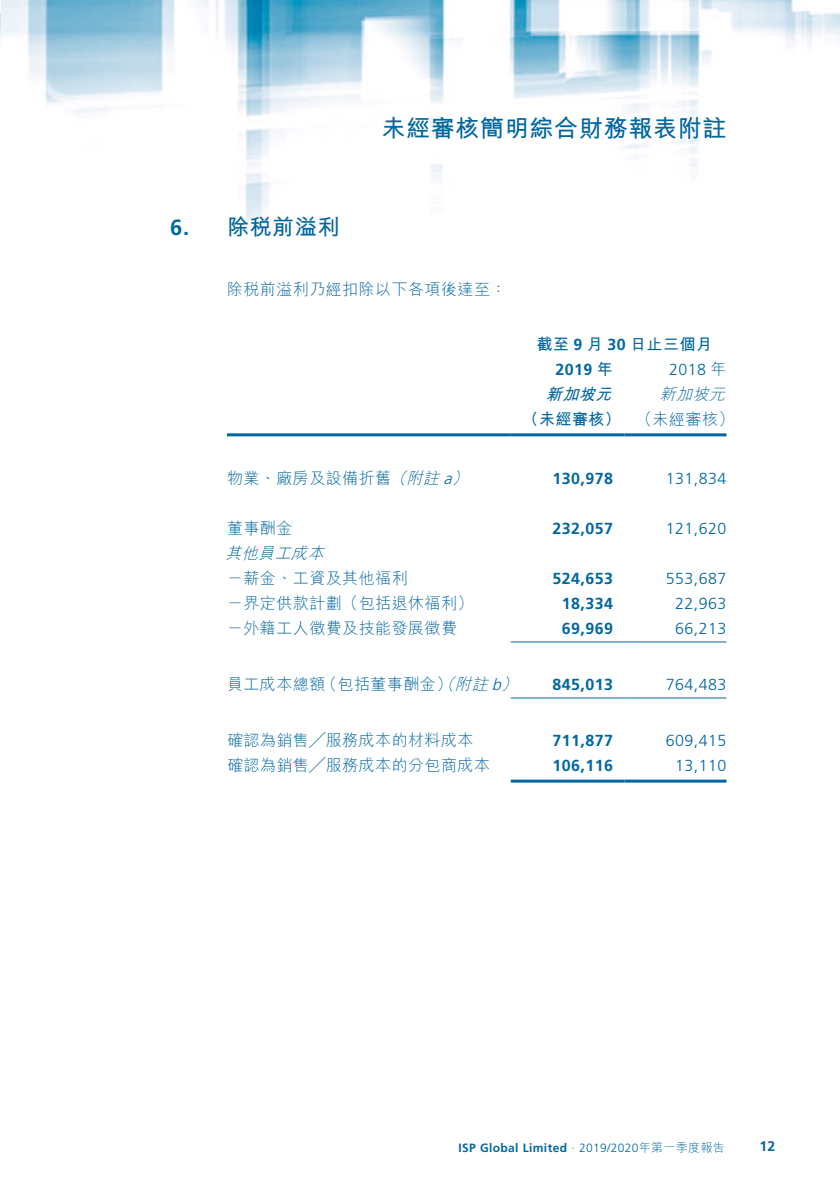
<style>
.page{position:relative;width:840px;height:1191px;background:#fff}
.page>*{position:absolute;margin:0;border:0;box-sizing:border-box;transform-origin:0 0}
.t1{font:700 24px "M Hei HK";letter-spacing:.03em;color:#0066a0}
._01_H1{font:700 22px "M Hei HK";letter-spacing:.03em;color:#0066a0}
._01_H1-2{font:700 22px "Frutiger LT Std";color:#0066a0}
._50_Table_Text{font:300 16px "M Hei HK";letter-spacing:.03em;color:#0066a0}
._50_Table_Text-2{font:700 16px "Frutiger LT Std";letter-spacing:.03em;color:#0066a0}
._50_Table_Text-3{font:300 16px "Frutiger LT Std";letter-spacing:.03em;color:#0066a0}
._50_Table_Text-4{font:italic 300 16px "M Hei HK";color:#0066a0}
._00_Body_Text{font:300 16px "M Hei HK";letter-spacing:.03em;color:#0066a0}
._50_Table_Text-5{font:700 16px "M Hei HK";letter-spacing:.03em;color:#0066a0}
._50_Table_Text-6{font:italic 700 16px "M Hei HK";color:#0066a0}
.t2{font:700 14px "Frutiger LT Std";color:#0066a0}
.t3{font:700 12px "Frutiger LT Std";letter-spacing:.03em;color:#0066a0}
.s1{font-family:"Frutiger LT Std"}
.s2{font-family:"M Hei HK"}
.s3{font-style:italic}
.s4{font-weight:300}
.s5{font-family:"M Hei HK";font-weight:300}
</style>
<div class="page">
<img style="left:0;top:0;width:839px;height:437px">
<hr style="left:227px;top:433px;width:283px;height:3px;background:#0066a0">
<hr style="left:510px;top:433px;width:114px;height:3px;background:#0066a0">
<hr style="left:624px;top:433px;width:102px;height:3px;background:#0066a0">
<hr style="left:510px;top:641px;width:114px;height:1px;background:#0066a0">
<hr style="left:624px;top:641px;width:102px;height:1px;background:#0066a0">
<hr style="left:510px;top:697px;width:114px;height:1px;background:#0066a0">
<hr style="left:624px;top:697px;width:102px;height:1px;background:#0066a0">
<hr style="left:510px;top:779px;width:114px;height:3px;background:#0066a0">
<hr style="left:624px;top:779px;width:102px;height:3px;background:#0066a0">
<p class="_01_H1-2" style="left:170px;top:215px;width:20px">6.</p>
<p class="_01_H1" style="left:227px;top:211px;width:114px">除稅前溢利</p>
<h1 class="t1" style="left:381px;top:110px;width:346px">未經審核簡明綜合財務報表附註</h1>
<p class="_00_Body_Text" style="left:227px;top:281px;width:281px">除稅前溢利乃經扣除以下各項後達至：</p>
<p class="_50_Table_Text-5" style="left:536px;top:333px;width:177px">截至 <span class="s1">9</span> 月 <span class="s1">30</span> 日止三個月</p>
<p class="_50_Table_Text-3" style="left:668px;top:361px;width:59px">2018 <span class="s2">年</span></p>
<p class="_50_Table_Text-2" style="left:555px;top:360px;width:59px">2019 <span class="s2">年</span></p>
<p class="_50_Table_Text-6" style="left:545px;top:383px;width:72px">新加坡元</p>
<p class="_50_Table_Text-4" style="left:659px;top:386px;width:71px">新加坡元</p>
<p class="_50_Table_Text-5" style="left:522px;top:408px;width:100px">（未經審核）</p>
<p class="_50_Table_Text" style="left:635px;top:411px;width:100px">（未經審核(</p>
<p class="_50_Table_Text" style="left:227px;top:470px;width:185px">物業、廠房及設備折舊<span class="s3">（</span></p>
<p class="_50_Table_Text-4" style="left:406px;top:470px;width:67px">附註 (<span class="s1">a</span></p>
<p class="_50_Table_Text-2" style="left:552px;top:469px;width:62px">130,978</p>
<p class="_50_Table_Text-3" style="left:665px;top:470px;width:62px">131,834</p>
<p class="_50_Table_Text" style="left:227px;top:520px;width:67px">董事酬金</p>
<p class="_50_Table_Text-4" style="left:225px;top:545px;width:104px">其他員工成本</p>
<p class="_50_Table_Text-2" style="left:552px;top:519px;width:62px">232,057</p>
<p class="_50_Table_Text-3" style="left:665px;top:520px;width:62px">121,620</p>
<p class="_50_Table_Text" style="left:227px;top:570px;width:182px">－薪金、工資及其他福利</p>
<p class="_50_Table_Text-2" style="left:552px;top:569px;width:62px">524,653</p>
<p class="_50_Table_Text-3" style="left:665px;top:570px;width:62px">553,687</p>
<p class="_50_Table_Text" style="left:227px;top:595px;width:248px">－界定供款計劃（包括退休福利(</p>
<p class="_50_Table_Text-2" style="left:561px;top:594px;width:53px">18,334</p>
<p class="_50_Table_Text-3" style="left:675px;top:595px;width:53px">22,963</p>
<p class="_50_Table_Text" style="left:227px;top:620px;width:231px">－外籍工人徵費及技能發展徵費</p>
<p class="_50_Table_Text-2" style="left:561px;top:619px;width:53px">69,969</p>
<p class="_50_Table_Text-3" style="left:675px;top:620px;width:53px">66,213</p>
<p class="_50_Table_Text" style="left:321px;top:676px;width:139px">（包括董事酬金）<span class="s3">（</span></p>
<p class="_50_Table_Text-4" style="left:454px;top:676px;width:68px">附註 (<span class="s1">b</span></p>
<p class="_50_Table_Text" style="left:227px;top:676px;width:100px">員工成本總額</p>
<p class="_50_Table_Text-2" style="left:552px;top:675px;width:62px">845,013</p>
<p class="_50_Table_Text-3" style="left:665px;top:676px;width:62px">764,483</p>
<p class="_50_Table_Text" style="left:227px;top:732px;width:248px">確認為銷售╱服務成本的材料成本</p>
<p class="_50_Table_Text-2" style="left:552px;top:731px;width:62px">711,877</p>
<p class="_50_Table_Text-3" style="left:665px;top:732px;width:62px">609,415</p>
<p class="_50_Table_Text" style="left:227px;top:757px;width:264px">確認為銷售╱服務成本的分包商成本</p>
<p class="_50_Table_Text-2" style="left:552px;top:756px;width:62px">106,116</p>
<p class="_50_Table_Text-3" style="left:675px;top:757px;width:53px">13,110</p>
<p class="t3" style="left:458px;top:1140px;width:268px">ISP Global Limited <span class="s4">· 2019/2020</span><span class="s5">年第一季度報告</span></p>
<p class="t2" style="left:759px;top:1138px;width:17px">12</p>
</div>
